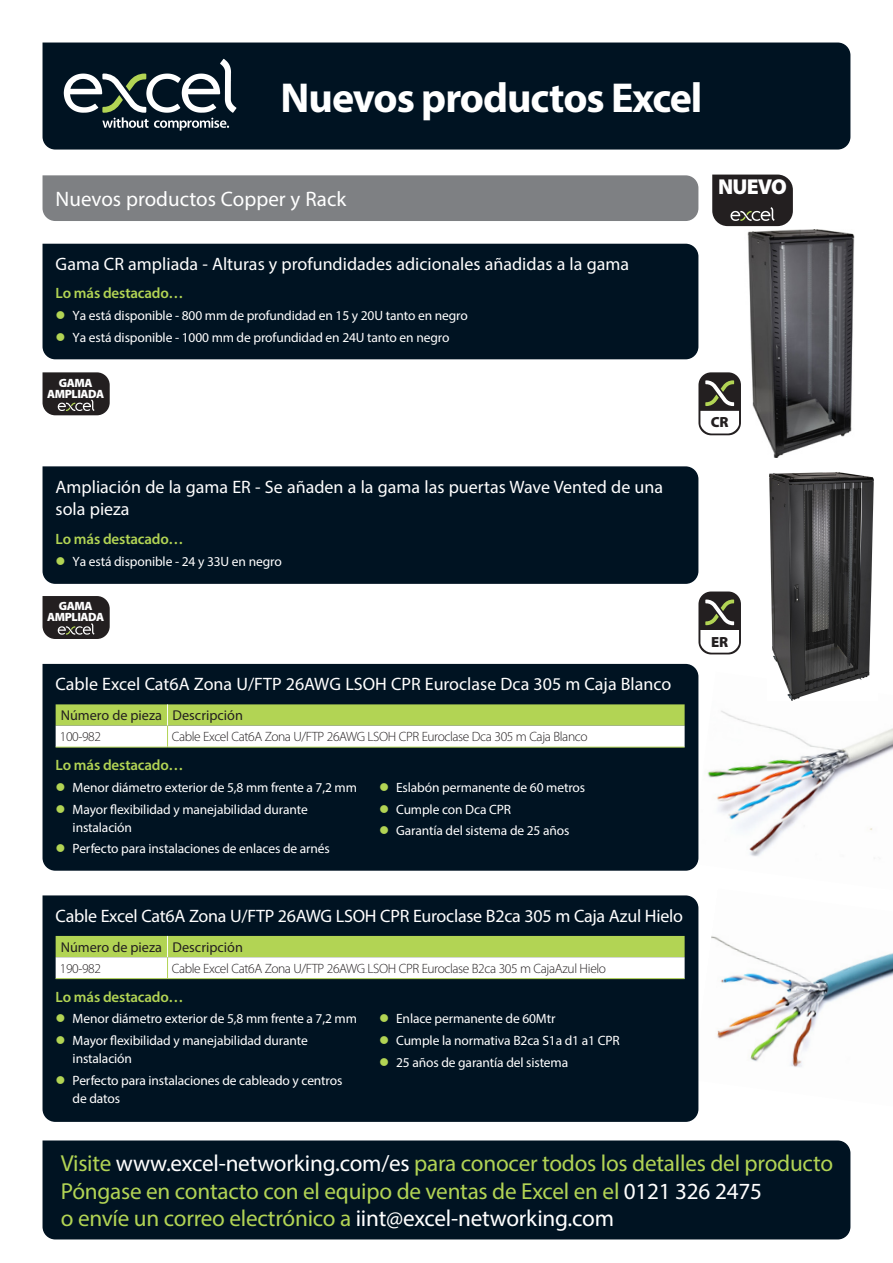
<style>
.page{position:relative;width:893px;height:1263px;background:#fff}
.page>*{position:absolute;margin:0;border:0;box-sizing:border-box;transform-origin:0 0}
.t1{font:700 42px "Myriad Pro";letter-spacing:-.025em;color:#fff}
.t2{font:23.25px/27.9px "Myriad Pro";letter-spacing:-.01em;color:#b2d454}
.t3{font:900 21.6px "Myriad Pro";letter-spacing:-.04em;color:#fff}
.t4{font:21px "Myriad Pro";color:#fff}
.t5{font:18px/22.5px "Myriad Pro";color:#fff}
.t6{font:600 15px "Myriad Pro";letter-spacing:-.01em;color:#b2d454}
.t7{font:900 14.7px "Myriad Pro";color:#231f20}
.t8{font:14.25px "Myriad Pro";color:#231f20}
.t9{font:13.5px/18px "Myriad Pro";letter-spacing:-.01em;color:#fff}
.t10{font:300 13.5px "Myriad Pro";letter-spacing:-.03em;color:#231f20}
.t11{font:900 12px/10.9px "Myriad Pro";letter-spacing:-.04em;color:#fff;text-align:center}
.s1{color:#b2d454}
.s2{color:#fff}
</style>
<div class="page">
<img style="left:698px;top:674px;width:195px;height:187px">
<img style="left:698px;top:905px;width:195px;height:201px">
<div style="left:43px;top:43px;width:807px;height:107px;background:#001322"></div>
<svg style="left:64px;top:59px;width:172px;height:72px"></svg>
<div style="left:43px;top:175px;width:655px;height:46px;background:#7e8083"></div>
<div style="left:43px;top:664px;width:655px;height:207px;background:#001322"></div>
<svg style="left:56px;top:704px;width:629px;height:43px"></svg>
<hr style="left:56px;top:747px;width:112px;height:1px;background:#b2d454">
<hr style="left:168px;top:747px;width:517px;height:1px;background:#b2d454">
<div style="left:43px;top:895px;width:655px;height:227px;background:#001322"></div>
<svg style="left:56px;top:936px;width:629px;height:42px"></svg>
<hr style="left:56px;top:978px;width:112px;height:1px;background:#b2d454">
<hr style="left:168px;top:978px;width:517px;height:1px;background:#b2d454">
<img style="left:723px;top:230px;width:132px;height:228px">
<div style="left:43px;top:244px;width:655px;height:115px;background:#001322"></div>
<div style="left:43px;top:466px;width:655px;height:118px;background:#001322"></div>
<svg style="left:698px;top:372px;width:43px;height:63px"></svg>
<svg style="left:43px;top:372px;width:67px;height:43px;background:#363233"></svg>
<svg style="left:43px;top:596px;width:67px;height:43px;background:#353131"></svg>
<svg style="left:698px;top:591px;width:43px;height:63px"></svg>
<svg style="left:712px;top:175px;width:81px;height:51px;background:#343131"></svg>
<div style="left:43px;top:1140px;width:807px;height:99px;background:#001322"></div>
<img style="left:767px;top:472px;width:110px;height:228px">
<h1 class="t1" style="left:281px;top:70px;width:423px">Nuevos productos Excel</h1>
<h3 class="t4" style="left:56px;top:186px;width:292px">Nuevos productos Copper y Rack</h3>
<h3 class="t5" style="left:56px;top:253px;width:575px">Gama CR ampliada - Alturas y profundidades adicionales añadidas a la gama</h3>
<p class="t6" style="left:56px;top:284px;width:129px">Lo más destacado…</p>
<p class="t9" style="left:56px;top:306px;width:414px"><span class="s1">●</span> Ya está disponible - 800 mm de profundidad en 15 y 20U tanto en negro</p>
<p class="t9" style="left:56px;top:328px;width:395px"><span class="s1">●</span> Ya está disponible - 1000 mm de profundidad en 24U tanto en negro</p>
<p class="t11" style="left:47px;top:377px;width:58px">GAMA<br>AMPLIADA</p>
<h3 class="t5" style="left:56px;top:475px;width:609px">Ampliación de la gama ER - Se añaden a la gama las puertas Wave Vented de una sola pieza</h3>
<p class="t6" style="left:56px;top:529px;width:129px">Lo más destacado…</p>
<p class="t9" style="left:56px;top:552px;width:228px"><span class="s1">●</span> Ya está disponible - 24 y 33U en negro</p>
<p class="t11" style="left:47px;top:600px;width:58px">GAMA<br>AMPLIADA</p>
<h3 class="t5" style="left:56px;top:673px;width:617px">Cable Excel Cat6A Zona U/FTP 26AWG LSOH CPR Euroclase Dca 305 m Caja Blanco</h3>
<p class="t8" style="left:61px;top:707px;width:184px">Número de pieza Descripción</p>
<p class="t10" style="left:60px;top:729px;width:43px">100-982</p>
<p class="t10" style="left:172px;top:729px;width:417px">Cable Excel Cat6A Zona U/FTP 26AWG LSOH CPR Euroclase Dca 305 m Caja Blanco</p>
<p class="t6" style="left:56px;top:756px;width:129px">Lo más destacado…</p>
<p class="t9" style="left:56px;top:778px;width:303px"><span class="s1">●</span> Menor diámetro exterior de 5,8 mm frente a 7,2 mm</p>
<p class="t9" style="left:73px;top:800px;width:237px;text-indent:-17px"><span class="s1">●</span> Mayor flexibilidad y manejabilidad durante instalación</p>
<p class="t9" style="left:56px;top:839px;width:276px"><span class="s1">●</span> Perfecto para instalaciones de enlaces de arnés</p>
<p class="t9" style="left:379px;top:778px;width:207px"><span class="s1">●</span> Eslabón permanente de 60 metros</p>
<p class="t9" style="left:379px;top:800px;width:134px"><span class="s1">●</span> Cumple con Dca CPR</p>
<p class="t9" style="left:379px;top:821px;width:192px"><span class="s1">●</span> Garantía del sistema de 25 años</p>
<h3 class="t5" style="left:56px;top:904px;width:629px">Cable Excel Cat6A Zona U/FTP 26AWG LSOH CPR Euroclase B2ca 305 m Caja Azul Hielo</h3>
<p class="t8" style="left:61px;top:938px;width:184px">Número de pieza Descripción</p>
<p class="t10" style="left:60px;top:960px;width:43px">190-982</p>
<p class="t10" style="left:172px;top:960px;width:436px">Cable Excel Cat6A Zona U/FTP 26AWG LSOH CPR Euroclase B2ca 305 m CajaAzul Hielo</p>
<p class="t6" style="left:56px;top:987px;width:129px">Lo más destacado…</p>
<p class="t9" style="left:56px;top:1010px;width:303px"><span class="s1">●</span> Menor diámetro exterior de 5,8 mm frente a 7,2 mm</p>
<p class="t9" style="left:73px;top:1031px;width:237px;text-indent:-17px"><span class="s1">●</span> Mayor flexibilidad y manejabilidad durante instalación</p>
<p class="t9" style="left:73px;top:1071px;width:271px;text-indent:-17px"><span class="s1">●</span> Perfecto para instalaciones de cableado y centros de datos</p>
<p class="t9" style="left:379px;top:1010px;width:178px"><span class="s1">●</span> Enlace permanente de 60Mtr</p>
<p class="t9" style="left:379px;top:1031px;width:242px"><span class="s1">●</span> Cumple la normativa B2ca S1a d1 a1 CPR</p>
<p class="t9" style="left:379px;top:1053px;width:191px"><span class="s1">●</span> 25 años de garantía del sistema</p>
<h3 class="t3" style="left:718px;top:172px;width:70px">NUEVO</h3>
<p class="t7" style="left:711px;top:414px;width:19px">CR</p>
<p class="t7" style="left:711px;top:633px;width:19px">ER</p>
<h2 class="t2" style="left:61px;top:1148px;width:774px">Visite <span class="s2">www.excel-networking.com/es</span> para conocer todos los detalles del producto<br>Póngase en contacto con el equipo de ventas de Excel en el <span class="s2">0121 326 2475<br></span>o envíe un correo electrónico a <span class="s2">iint@excel-networking.com</span></h2>
</div>
